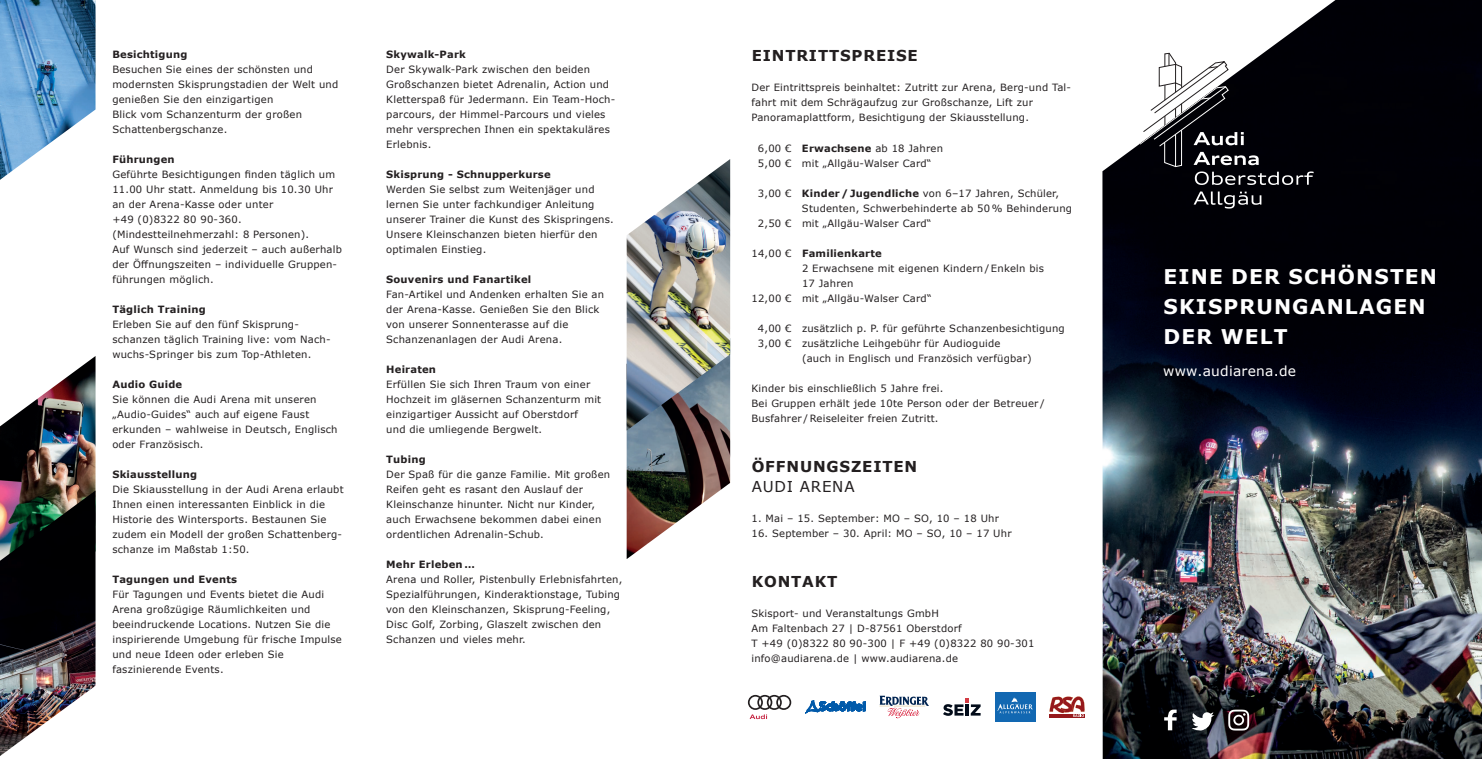
<style>
.page{position:relative;width:1482px;height:759px;background:#fff}
.page>*{position:absolute;margin:0;border:0;box-sizing:border-box;transform-origin:0 0}
.t1{font:700 20.25px/30px "Verdana";letter-spacing:.055em;color:#fff}
.t2{font:700 15px "Verdana";letter-spacing:.055em;color:#231f20}
.t3{font:15px "Verdana";letter-spacing:.055em;color:#231f20}
.t4{font:13.75px "Verdana";letter-spacing:.02em;color:#fff}
.t5{font:10px/15px "Verdana";letter-spacing:.02em;color:#231f20}
.t6{font:700 10px "Verdana";letter-spacing:.02em;color:#231f20}
.s1{font-weight:700}
.s2{font-weight:400}
</style>
<div class="page">
<img style="left:0;top:0;width:95px;height:180px">
<img style="left:0;top:356px;width:95px;height:134px">
<img style="left:0;top:490px;width:95px;height:265px">
<img style="left:626px;top:430px;width:104px;height:129px">
<img style="left:626px;top:159px;width:104px;height:271px">
<img style="left:1102px;top:0;width:379px;height:758px">
<svg style="left:747px;top:694px;width:44px;height:24px"></svg>
<svg style="left:1163px;top:709px;width:13px;height:21px"></svg>
<svg style="left:1190px;top:711px;width:24px;height:19px"></svg>
<svg style="left:1228px;top:709px;width:20px;height:21px"></svg>
<svg style="left:1193px;top:191px;width:68px;height:17px"></svg>
<svg style="left:1138px;top:52px;width:175px;height:133px"></svg>
<div style="left:994px;top:692px;width:41px;height:29px;background:#1268b2"></div>
<svg style="left:997px;top:697px;width:35px;height:16px"></svg>
<svg style="left:879px;top:695px;width:49px;height:23px"></svg>
<svg style="left:1049px;top:716px;width:35px;height:1px"></svg>
<svg style="left:1049px;top:696px;width:35px;height:20px"></svg>
<svg style="left:943px;top:698px;width:37px;height:17px"></svg>
<svg style="left:805px;top:700px;width:60px;height:13px"></svg>
<p class="t6" style="left:112px;top:47px;width:77px">Besichtigung</p>
<p class="t5" style="left:112px;top:61px;width:227px">Besuchen Sie eines der schönsten und modernsten Skisprungstadien der Welt und genießen Sie den einzigartigen<br>Blick vom Schanzenturm der großen Schattenbergschanze.</p>
<p class="t6" style="left:112px;top:152px;width:64px">Führungen</p>
<p class="t5" style="left:112px;top:166px;width:231px">Geführte Besichtigungen finden täglich um 11.00 Uhr statt. Anmeldung bis 10.30 Uhr an der Arena-Kasse oder unter<br>+49 (0)8322 80 90-360. (Mindestteilnehmerzahl: 8 Personen).<br>Auf Wunsch sind jederzeit – auch außerhalb der Öffnungszeiten – individuelle Gruppen&shy;führungen möglich.</p>
<p class="t6" style="left:112px;top:302px;width:95px">Täglich Training</p>
<p class="t5" style="left:112px;top:316px;width:220px">Erleben Sie auf den fünf Skisprung&shy;schanzen täglich Training live: vom Nach&shy;wuchs-Springer bis zum Top-Athleten.</p>
<p class="t6" style="left:112px;top:377px;width:71px">Audio Guide</p>
<p class="t5" style="left:112px;top:391px;width:227px">Sie können die Audi Arena mit unseren „Audio-Guides“ auch auf eigene Faust erkunden – wahlweise in Deutsch, Englisch oder Französisch.</p>
<p class="t6" style="left:112px;top:467px;width:86px">Skiausstellung</p>
<p class="t5" style="left:112px;top:481px;width:233px">Die Skiausstellung in der Audi Arena erlaubt Ihnen einen interessanten Einblick in die Historie des Wintersports. Bestaunen Sie zudem ein Modell der großen Schattenberg&shy;schanze im Maßstab 1:50.</p>
<p class="t6" style="left:112px;top:572px;width:126px">Tagungen und Events</p>
<p class="t5" style="left:112px;top:586px;width:231px">Für Tagungen und Events bietet die Audi Arena großzügige Räumlichkeiten und beeindruckende Locations. Nutzen Sie die inspirierende Umgebung für frische Impulse und neue Ideen oder erleben Sie faszinierende Events.</p>
<p class="t6" style="left:386px;top:47px;width:81px">Skywalk-Park</p>
<p class="t5" style="left:386px;top:61px;width:230px">Der Skywalk-Park zwischen den beiden Großschanzen bietet Adrenalin, Action und Kletterspaß für Jedermann. Ein Team-Hoch&shy;parcours, der Himmel-Parcours und vieles mehr versprechen Ihnen ein spektakuläres Erlebnis.</p>
<p class="t6" style="left:386px;top:167px;width:166px">Skisprung - Schnupperkurse</p>
<p class="t5" style="left:386px;top:181px;width:229px">Werden Sie selbst zum Weitenjäger und lernen Sie unter fachkundiger Anleitung unserer Trainer die Kunst des Skispringens.<br>Unsere Kleinschanzen bieten hierfür den optimalen Einstieg.</p>
<p class="t6" style="left:386px;top:272px;width:147px">Souvenirs und Fanartikel</p>
<p class="t5" style="left:386px;top:286px;width:219px">Fan-Artikel und Andenken erhalten Sie an der Arena-Kasse. Genießen Sie den Blick von unserer Sonnenterasse auf die Schanzenanlagen der Audi Arena.</p>
<p class="t6" style="left:386px;top:362px;width:51px">Heiraten</p>
<p class="t5" style="left:386px;top:376px;width:216px">Erfüllen Sie sich Ihren Traum von einer Hochzeit im gläsernen Schanzenturm mit einzigartiger Aussicht auf Oberstdorf<br>und die umliegende Bergwelt.</p>
<p class="t6" style="left:386px;top:452px;width:41px">Tubing</p>
<p class="t5" style="left:386px;top:466px;width:225px">Der Spaß für die ganze Familie. Mit großen Reifen geht es rasant den Auslauf der Kleinschanze hinunter. Nicht nur Kinder, auch Erwachsene bekommen dabei einen ordentlichen Adrenalin-Schub.</p>
<p class="t6" style="left:386px;top:557px;width:90px">Mehr Erleben…</p>
<p class="t5" style="left:386px;top:571px;width:238px">Arena und Roller, Pistenbully Erlebnisfahrten, Spezialführungen, Kinderaktionstage, Tubing von den Kleinschanzen, Skisprung-Feeling, Disc Golf, Zorbing, Glaszelt zwischen den Schanzen und vieles mehr.</p>
<h2 class="t2" style="left:751px;top:45px;width:168px">EINTRITTSPREISE</h2>
<p class="t5" style="left:751px;top:80px;width:321px">Der Eintrittspreis beinhaltet: Zutritt zur Arena, Berg-und Tal&shy;fahrt mit dem Schrägaufzug zur Großschanze, Lift zur<br>Panoramaplattform, Besichtigung der Skiausstellung.</p>
<p class="t5" style="left:758px;top:140px;width:186px">6,00 € <span class="s1">Erwachsene</span> ab 18 Jahren<br>5,00 € mit „Allgäu-Walser Card“</p>
<p class="t5" style="left:758px;top:185px;width:302px">3,00 € <span class="s1">Kinder/Jugendliche</span> von 6–17 Jahren, Schüler,</p>
<p class="t5" style="left:802px;top:200px;width:271px">Studenten, Schwerbehinderte ab 50% Behinderung</p>
<p class="t5" style="left:758px;top:215px;width:175px">2,50 € mit „Allgäu-Walser Card“</p>
<p class="t6" style="left:751px;top:246px;width:132px"><span class="s2">14,00 €</span> Familienkarte</p>
<p class="t5" style="left:802px;top:260px;width:243px">2 Erwachsene mit eigenen Kindern / Enkeln bis</p>
<p class="t5" style="left:802px;top:275px;width:53px">17 Jahren</p>
<p class="t5" style="left:751px;top:290px;width:182px">12,00 € mit „Allgäu-Walser Card“</p>
<p class="t5" style="left:758px;top:320px;width:308px">4,00 € zusätzlich p. P. für geführte Schanzenbesichtigung</p>
<p class="t5" style="left:758px;top:335px;width:244px">3,00 € zusätzliche Leihgebühr für Audioguide</p>
<p class="t5" style="left:802px;top:350px;width:231px">(auch in Englisch und Französich verfügbar)</p>
<p class="t5" style="left:751px;top:380px;width:294px">Kinder bis einschließlich 5 Jahre frei.<br>Bei Gruppen erhält jede 10te Person oder der Betreuer /<br>Busfahrer /Reiseleiter freien Zutritt.</p>
<h2 class="t2" style="left:751px;top:455px;width:167px">ÖFFNUNGSZEITEN</h2>
<h2 class="t3" style="left:751px;top:476px;width:104px">AUDI ARENA</h2>
<p class="t5" style="left:751px;top:510px;width:249px">1. Mai – 15. September: MO – SO, 10 – 18 Uhr</p>
<p class="t5" style="left:751px;top:525px;width:262px">16. September – 30. April: MO – SO, 10 – 17 Uhr</p>
<h2 class="t2" style="left:751px;top:570px;width:87px">KONTAKT</h2>
<p class="t5" style="left:751px;top:605px;width:284px">Skisport- und Veranstaltungs GmbH<br>Am Faltenbach 27 | D-87561 Oberstdorf<br>T +49 (0)8322 80 90-300 | F +49 (0)8322 80 90-301 info@audiarena.de | www.audiarena.de</p>
<h1 class="t1" style="left:1163px;top:261px;width:275px">EINE DER SCHÖNSTEN<br>SKISPRUNGANLAGEN<br>DER WELT</h1>
<h3 class="t4" style="left:1163px;top:361px;width:134px">www.audiarena.de</h3>
</div>
